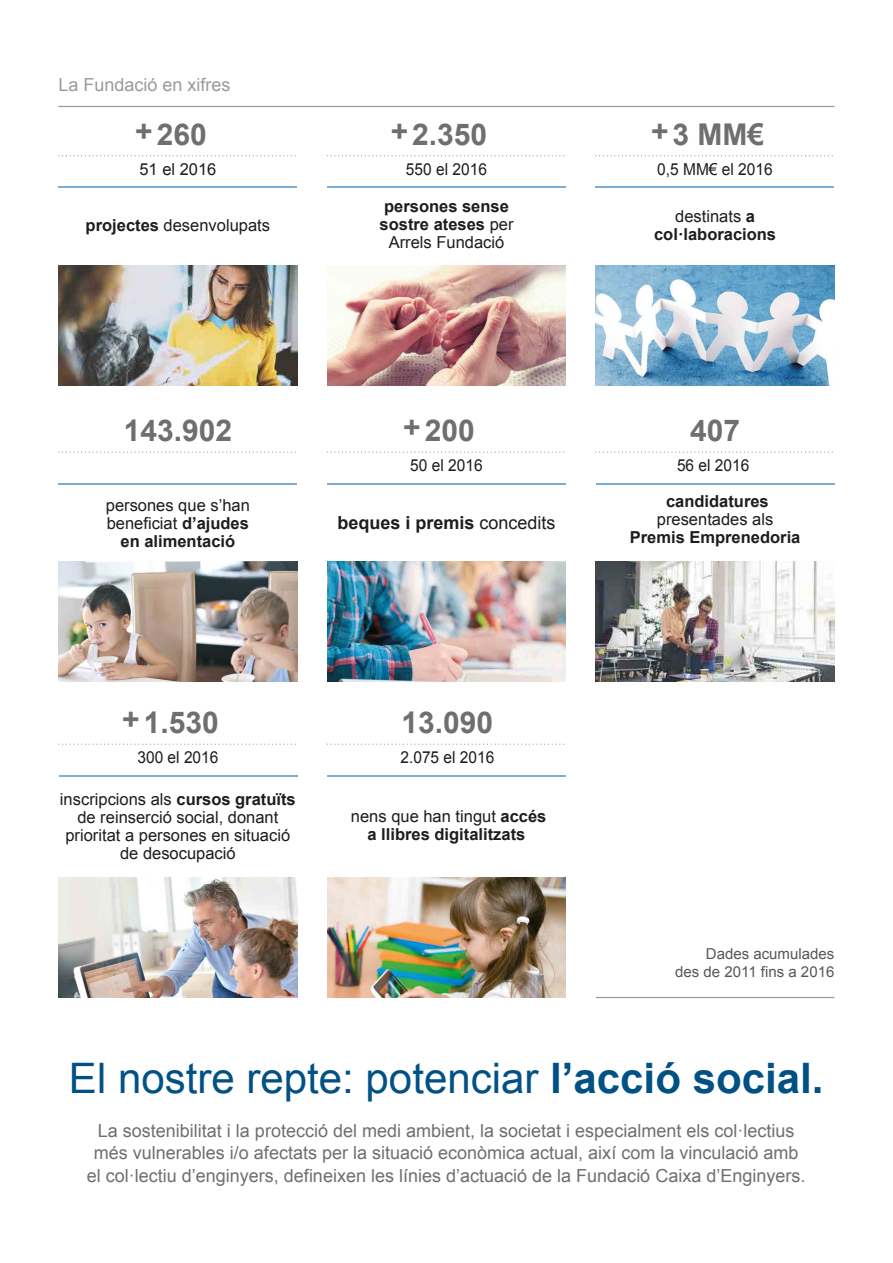
<style>
.page{position:relative;width:893px;height:1263px;background:#fff}
.page>*{position:absolute;margin:0;border:0;box-sizing:border-box;transform-origin:0 0}
.t1{font:42px "Arial";color:#015185}
.t2{font:700 30px "Arial";color:#6f6f6e}
.t3{font:18px/22.5px "Arial";color:#6f6f6e;text-align:center}
.t4{font:700 18px "Arial";color:#1d1d1b}
.t5{font:18px "Arial";color:#9c9b9b}
.t6{font:16.5px/18px "Arial";color:#1d1d1b;text-align:center}
.t7{font:700 16.5px/18px "Arial";color:#1d1d1b;text-align:center}
.t8{font:16.5px "Arial";color:#1d1d1b;scale:.94 1}
.t9{font:15px/18px "Arial";color:#575756;text-align:right}
.s1{font-weight:400}
.s2{font-weight:700}
</style>
<div class="page">
<hr style="left:58px;top:106px;width:776px;height:1px;background:#9c9b9b">
<img style="left:59px;top:561px;width:238px;height:120px">
<img style="left:327px;top:265px;width:239px;height:120px">
<img style="left:59px;top:265px;width:238px;height:120px">
<img style="left:596px;top:265px;width:238px;height:120px">
<hr style="left:58px;top:483px;width:239px;height:1px;background:#7daed7">
<hr style="left:58px;top:187px;width:239px;height:1px;background:#7daed7">
<hr style="left:327px;top:483px;width:239px;height:1px;background:#7daed7">
<hr style="left:595px;top:483px;width:239px;height:1px;background:#7daed7">
<img style="left:327px;top:878px;width:238px;height:120px">
<img style="left:59px;top:878px;width:238px;height:120px">
<hr style="left:59px;top:775px;width:238px;height:1px;background:#7daed7">
<img style="left:327px;top:561px;width:238px;height:120px">
<img style="left:596px;top:561px;width:238px;height:120px">
<svg style="left:595px;top:451px;width:238px;height:2px"></svg>
<svg style="left:327px;top:451px;width:238px;height:2px"></svg>
<svg style="left:59px;top:451px;width:237px;height:2px"></svg>
<svg style="left:59px;top:155px;width:237px;height:1px"></svg>
<hr style="left:327px;top:187px;width:239px;height:1px;background:#7daed7">
<svg style="left:327px;top:155px;width:238px;height:1px"></svg>
<hr style="left:595px;top:187px;width:239px;height:1px;background:#7daed7">
<svg style="left:595px;top:155px;width:238px;height:1px"></svg>
<svg style="left:59px;top:744px;width:237px;height:1px"></svg>
<hr style="left:327px;top:775px;width:238px;height:1px;background:#7daed7">
<svg style="left:327px;top:744px;width:238px;height:1px"></svg>
<hr style="left:596px;top:997px;width:238px;height:1px;background:#9c9b9b">
<p class="t5" style="left:58px;top:73px;width:174px">La Fundació en xifres</p>
<h2 class="t2" style="left:135px;top:115px;width:73px">+260</h2>
<h2 class="t2" style="left:651px;top:115px;width:115px">+3 MM€</h2>
<h2 class="t2" style="left:390px;top:115px;width:98px">+2.350</h2>
<p class="t6" style="left:139px;top:160px;width:79px">51 el 2016</p>
<p class="t8" style="left:406px;top:158px;width:88px">550 el 2016</p>
<p class="t8" style="left:657px;top:158px;width:124px">0,5 MM€ el 2016</p>
<p class="t7" style="left:654px;top:208px;width:123px"><span class="s1">destinats</span> a col·laboracions</p>
<p class="t7" style="left:379px;top:197px;width:135px">persones sense sostre ateses <span class="s1">per<br>Arrels Fundació</span></p>
<p class="t6" style="left:86px;top:216px;width:186px"><span class="s2">projectes</span> desenvolupats</p>
<h2 class="t2" style="left:124px;top:411px;width:110px">143.902</h2>
<p class="t6" style="left:106px;top:496px;width:145px">persones que s’han beneficiat <span class="s2">d’ajudes en alimentació</span></p>
<h2 class="t2" style="left:122px;top:703px;width:98px">+1.530</h2>
<h2 class="t2" style="left:403px;top:411px;width:73px">+200</h2>
<p class="t8" style="left:410px;top:454px;width:78px">50 el 2016</p>
<p class="t4" style="left:337px;top:511px;width:220px">beques i premis <span class="s1">concedits</span></p>
<h2 class="t2" style="left:401px;top:703px;width:93px">13.090</h2>
<p class="t8" style="left:137px;top:746px;width:88px">300 el 2016</p>
<p class="t8" style="left:400px;top:746px;width:101px">2.075 el 2016</p>
<p class="t6" style="left:60px;top:790px;width:237px">inscripcions als <span class="s2">cursos gratuïts </span>de reinserció social, donant prioritat a persones en situació de desocupació</p>
<p class="t7" style="left:351px;top:807px;width:197px"><span class="s1">nens que han tingut</span> accés a llibres digitalitzats</p>
<h2 class="t2" style="left:690px;top:411px;width:52px">407</h2>
<p class="t8" style="left:677px;top:454px;width:78px">56 el 2016</p>
<p class="t7" style="left:666px;top:492px;width:104px">candidatures</p>
<p class="t6" style="left:657px;top:510px;width:118px">presentades als</p>
<p class="t7" style="left:629px;top:528px;width:172px">Premis Emprenedoria</p>
<p class="t9" style="left:675px;top:945px;width:161px">Dades acumulades<br>des de 2011 fins a 2016</p>
<h1 class="t1" style="left:69px;top:1050px;width:756px">El nostre repte: potenciar <span class="s2">l’acció social.</span></h1>
<p class="t3" style="left:87px;top:1119px;width:720px">La sostenibilitat i la protecció del medi ambient, la societat i especialment els col·lectius més vulnerables i/o afectats per la situació econòmica actual, així com la vinculació amb el col·lectiu d’enginyers, defineixen les línies d’actuació de la Fundació Caixa d’Enginyers.</p>
</div>
